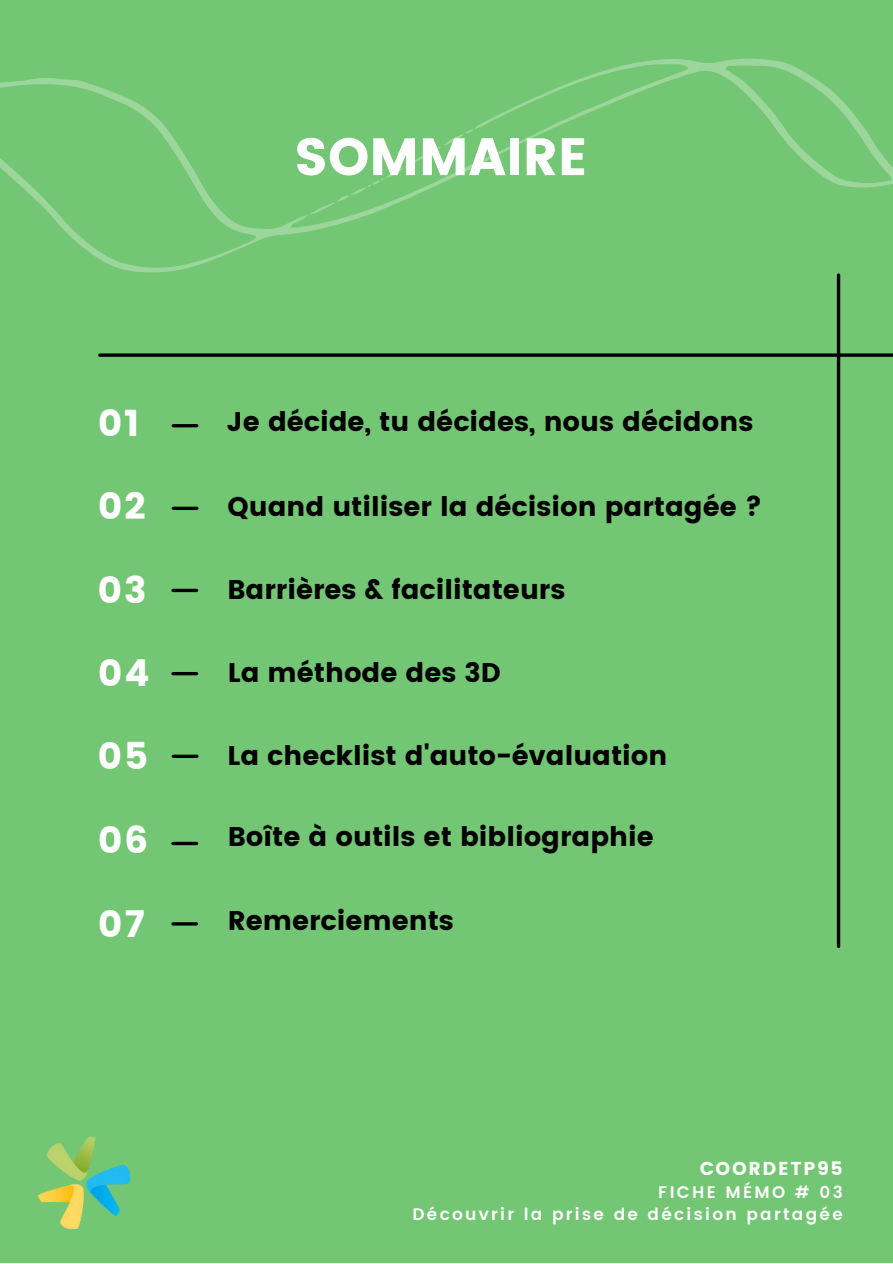
<style>
.page{position:relative;width:893px;height:1264px;background:#fff}
.page>*{position:absolute;margin:0;border:0;box-sizing:border-box;transform-origin:0 0}
.t1{font:52.5px "Poppins";color:#fff}
.t2{font:37.05px "Poppins";letter-spacing:.055em;color:#fff}
.t3{font:36.9px "Poppins";color:#fff}
.t4{font:27px "Poppins";color:#000}
.t5{font:18.75px "Poppins";letter-spacing:.09em;color:#fff}
.t6{font:600 16.8px/22.5px "Poppins";letter-spacing:.135em;color:#fff;text-align:right}
</style>
<div class="page">
<div style="left:0;top:0;width:892px;height:1262px;background:#73c673"></div>
<hr style="left:173px;top:424px;width:24px;height:3px;background:#000">
<svg style="left:100px;top:353px;width:792px;height:4px;background:#111e11"></svg>
<svg style="left:173px;top:506px;width:24px;height:4px"></svg>
<svg style="left:0;top:59px;width:892px;height:214px"></svg>
<svg style="left:308px;top:129px;width:165px;height:86px"></svg>
<svg style="left:836px;top:275px;width:4px;height:671px;background:#192b19"></svg>
<img style="left:38px;top:1137px;width:91px;height:91px">
<svg style="left:173px;top:588px;width:23px;height:4px"></svg>
<hr style="left:173px;top:672px;width:23px;height:3px;background:#000">
<svg style="left:173px;top:754px;width:24px;height:4px"></svg>
<svg style="left:173px;top:841px;width:23px;height:4px"></svg>
<hr style="left:173px;top:922px;width:23px;height:3px;background:#000">
<h1 class="t1" style="left:294px;top:126px;width:295px">SOMMAIRE</h1>
<h3 class="t3" style="left:98px;top:401px;width:43px">01</h3>
<p class="t4" style="left:227px;top:406px;width:528px">Je décide, tu décides, nous décidons</p>
<h2 class="t2" style="left:98px;top:485px;width:49px">02</h2>
<p class="t4" style="left:227px;top:490px;width:536px">Quand utiliser la décision partagée ?</p>
<h2 class="t2" style="left:98px;top:568px;width:50px">03</h2>
<p class="t4" style="left:227px;top:573px;width:339px">Barrières &amp; facilitateurs</p>
<h2 class="t2" style="left:98px;top:652px;width:53px">04</h2>
<p class="t4" style="left:228px;top:657px;width:275px">La méthode des 3D</p>
<h2 class="t2" style="left:98px;top:734px;width:52px">05</h2>
<p class="t4" style="left:227px;top:739px;width:441px">La checklist d'auto-évaluation</p>
<h2 class="t2" style="left:98px;top:818px;width:51px">06</h2>
<h2 class="t2" style="left:98px;top:902px;width:49px">07</h2>
<p class="t4" style="left:228px;top:821px;width:427px">Boîte à outils et bibliographie</p>
<p class="t4" style="left:228px;top:904px;width:228px">Remerciements</p>
<p class="t5" style="left:699px;top:1157px;width:145px">COORDETP95</p>
<p class="t6" style="left:412px;top:1181px;width:432px">FICHE MÉMO # 03<br>Découvrir la prise de décision partagée</p>
</div>
